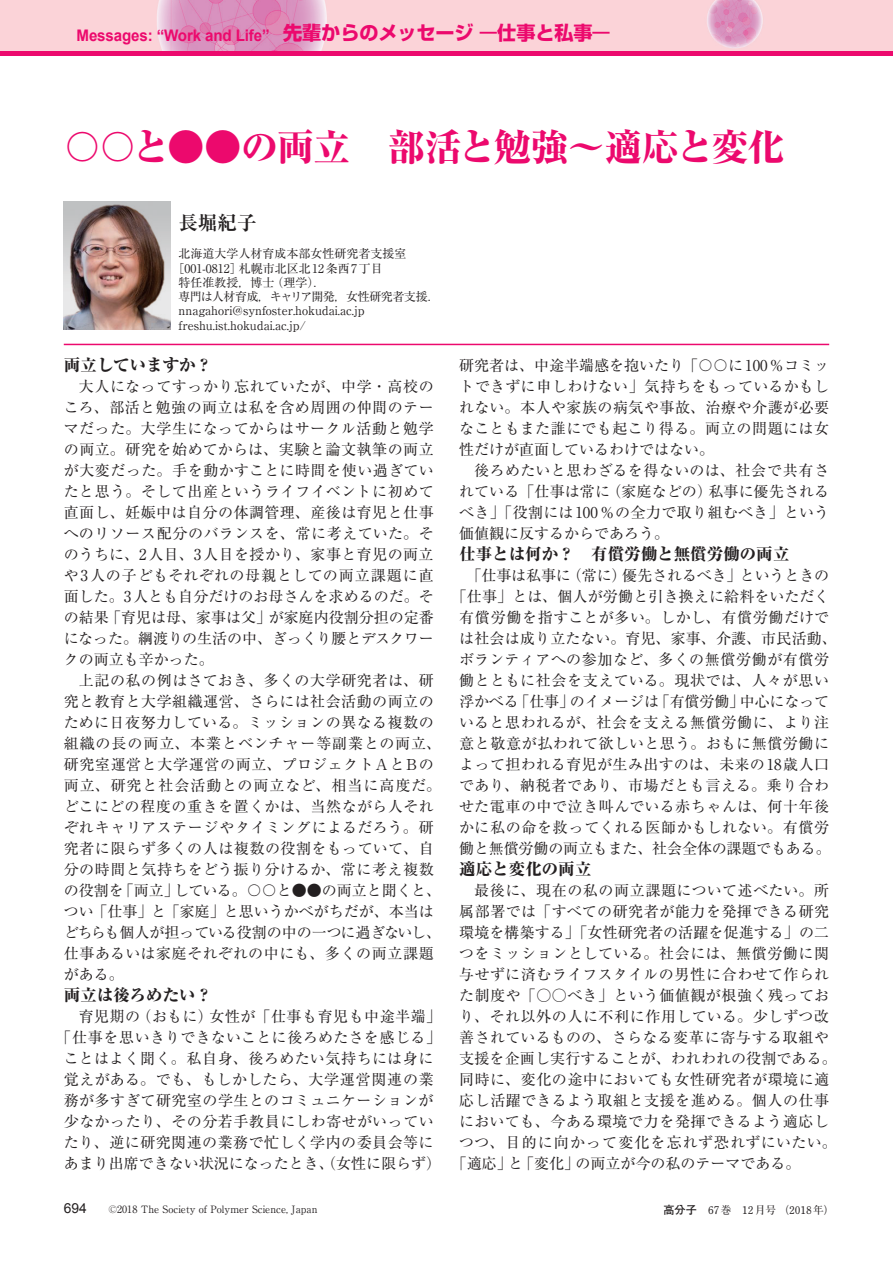
<style>
.page{position:relative;width:893px;height:1263px;background:#fff}
.page>*{position:absolute;margin:0;border:0;box-sizing:border-box;transform-origin:0 0}
.t1{font:800 37.5px "Ryumin Pro";letter-spacing:-.055em;color:#ec096d}
.t2{font:700 19.5px "Ryumin Pro";color:#231f20}
.t3{font:800 16.5px "Ryumin Pro";color:#231f20}
.t4{font:700 15.9px "Arial";letter-spacing:-.01em;color:#ec096d;scale:.95 1}
.t5{font:15px/21px "Ryumin Pro";letter-spacing:.015em;color:#231f20;text-align:justify}
.t6{font:15px/21px "Ryumin Pro";letter-spacing:.035em;color:#231f20}
.t7{font:15px "Ryumin Pro";letter-spacing:.04em;color:#231f20}
.t8{font:15px "Ryumin Pro";letter-spacing:.045em;color:#231f20}
.t9{font:15px "Ryumin Pro";letter-spacing:.075em;color:#231f20}
.t10{font:13.8px "Arial";color:#231f20}
.t11{font:12px "Ryumin Pro";color:#231f20}
.t12{font:12px "Ryumin Pro";letter-spacing:-.055em;color:#231f20}
.t13{font:700 10.65px "Futo Min A101 Pro";color:#231f20}
.t14{font:10.05px "Ryumin Pro";color:#231f20}
.s1{font-family:"Shin Go Pro";font-size:19.2px}
.s2{font-family:"Futo Go B101 Pro";font-size:11.1px}
</style>
<div class="page">
<img style="left:0;top:0;width:893px;height:51px">
<hr style="left:0;top:51px;width:893px;height:4px;background:#ec096d">
<hr style="left:64px;top:344px;width:765px;height:1px;background:#ec096d">
<img style="left:64px;top:202px;width:106px;height:128px">
<p class="t4" style="left:77px;top:25px;width:563px">Messages: “Work and Life” <span class="s1">先輩からのメッセージ ―仕事と私事―</span></p>
<h1 class="t1" style="left:64px;top:117px;width:722px">〇〇と●●の両立　部活と勉強～適応と変化</h1>
<h2 class="t2" style="left:179px;top:207px;width:79px">長堀紀子</h2>
<p class="t11" style="left:179px;top:244px;width:230px">北海道大学人材育成本部女性研究者支援室</p>
<p class="t11" style="left:173px;top:259px;width:212px">［001-0812］札幌市北区北12条西7丁目</p>
<p class="t11" style="left:179px;top:273px;width:148px">特任准教授，博士（理学）．</p>
<p class="t12" style="left:179px;top:287px;width:263px">専門は人材育成，キャリア開発，女性研究者支援．</p>
<p class="t11" style="left:179px;top:301px;width:188px">nnagahori@synfoster.hokudai.ac.jp</p>
<p class="t11" style="left:179px;top:316px;width:129px">freshu.ist.hokudai.ac.jp/</p>
<p class="t3" style="left:64px;top:352px;width:150px">両立していますか？</p>
<p class="t5" style="left:64px;top:375px;width:371px;text-indent:15px">大人になってすっかり忘れていたが、中学・高校のころ、部活と勉強の両立は私を含め周囲の仲間のテーマだった。大学生になってからはサークル活動と勉学の両立。研究を始めてからは、実験と論文執筆の両立が大変だった。手を動かすことに時間を使い過ぎていたと思う。そして出産というライフイベントに初めて直面し、妊娠中は自分の体調管理、産後は育児と仕事へのリソース配分のバランスを、常に考えていた。そのうちに、2人目、3人目を授かり、家事と育児の両立や3人の子どもそれぞれの母親としての両立課題に直面した。3人とも自分だけのお母さんを求めるのだ。その結果「育児は母、家事は父」が家庭内役割分担の定番になった。綱渡りの生活の中、ぎっくり腰とデスクワークの両立も辛かった。</p>
<p class="t6" style="left:64px;top:669px;width:379px;text-indent:15px">上記の私の例はさておき、多くの大学研究者は、研究と教育と大学組織運営、さらには社会活動の両立のために日夜努力している。ミッションの異なる複数の組織の長の両立、本業とベンチャー等副業との両立、研究室運営と大学運営の両立、プロジェクトAとBの両立、研究と社会活動との両立など、相当に高度だ。どこにどの程度の重きを置くかは、当然ながら人それぞれキャリアステージやタイミングによるだろう。研究者に限らず多くの人は複数の役割をもっていて、自分の時間と気持ちをどう振り分けるか、常に考え複数の役割を「両立」している。〇〇と●●の両立と聞くと、つい「仕事」と「家庭」と思いうかべがちだが、本当はどちらも個人が担っている役割の中の一つに過ぎないし、仕事あるいは家庭それぞれの中にも、多くの両立課題がある。</p>
<p class="t3" style="left:64px;top:982px;width:150px">両立は後ろめたい？</p>
<p class="t6" style="left:79px;top:1005px;width:364px">育児期の（おもに）女性が「仕事も育児も中途半端」</p>
<p class="t5" style="left:56px;top:1026px;width:386px">「仕事を思いきりできないことに後ろめたさを感じる」</p>
<p class="t8" style="left:64px;top:1046px;width:371px">ことはよく聞く。私自身、後ろめたい気持ちには身に</p>
<p class="t5" style="left:64px;top:1068px;width:371px">覚えがある。でも、もしかしたら、大学運営関連の業</p>
<p class="t6" style="left:64px;top:1089px;width:371px">務が多すぎて研究室の学生とのコミュニケーションが</p>
<p class="t7" style="left:64px;top:1109px;width:371px">少なかったり、その分若手教員にしわ寄せがいってい</p>
<p class="t5" style="left:64px;top:1131px;width:371px">たり、逆に研究関連の業務で忙しく学内の委員会等に</p>
<p class="t5" style="left:64px;top:1152px;width:379px">あまり出席できない状況になったとき、（女性に限らず）</p>
<p class="t5" style="left:459px;top:354px;width:371px">研究者は、中途半端感を抱いたり「〇〇に100％コミットできずに申しわけない」気持ちをもっているかもしれない。本人や家族の病気や事故、治療や介護が必要なこともまた誰にでも起こり得る。両立の問題には女性だけが直面しているわけではない。</p>
<p class="t5" style="left:459px;top:459px;width:372px;text-indent:15px">後ろめたいと思わざるを得ないのは、社会で共有されている「仕事は常に（家庭などの）私事に優先されるべき」「役割には100％の全力で取り組むべき」という価値観に反するからであろう。</p>
<p class="t3" style="left:459px;top:541px;width:332px">仕事とは何か？　有償労働と無償労働の両立</p>
<p class="t5" style="left:452px;top:564px;width:386px;text-align:center">「仕事は私事に（常に）優先されるべき」というときの<br>「仕事」とは、個人が労働と引き換えに給料をいただく有償労働を指すことが多い。しかし、有償労働だけでは社会は成り立たない。育児、家事、介護、市民活動、ボランティアへの参加など、多くの無償労働が有償労働とともに社会を支えている。現状では、人々が思い浮かべる「仕事」のイメージは「有償労働」中心になっていると思われるが、社会を支える無償労働に、より注意と敬意が払われて欲しいと思う。おもに無償労働によって担われる育児が生み出すのは、未来の18歳人口であり、納税者であり、市場だとも言える。乗り合わせた電車の中で泣き叫んでいる赤ちゃんは、何十年後かに私の命を救ってくれる医師かもしれない。有償労働と無償労働の両立もまた、社会全体の課題でもある。</p>
<p class="t3" style="left:459px;top:856px;width:133px">適応と変化の両立</p>
<p class="t7" style="left:474px;top:878px;width:356px">最後に、現在の私の両立課題について述べたい。所</p>
<p class="t7" style="left:459px;top:899px;width:371px">属部署では「すべての研究者が能力を発揮できる研究</p>
<p class="t5" style="left:459px;top:921px;width:371px">環境を構築する」「女性研究者の活躍を促進する」の二</p>
<p class="t7" style="left:459px;top:941px;width:371px">つをミッションとしている。社会には、無償労働に関</p>
<p class="t8" style="left:459px;top:962px;width:371px">与せずに済むライフスタイルの男性に合わせて作られ</p>
<p class="t6" style="left:459px;top:984px;width:371px">た制度や「○○べき」という価値観が根強く残ってお</p>
<p class="t7" style="left:459px;top:1004px;width:371px">り、それ以外の人に不利に作用している。少しずつ改</p>
<p class="t5" style="left:459px;top:1026px;width:371px">善されているものの、さらなる変革に寄与する取組や</p>
<p class="t5" style="left:459px;top:1047px;width:379px">支援を企画し実行することが、われわれの役割である。</p>
<p class="t6" style="left:459px;top:1068px;width:371px">同時に、変化の途中においても女性研究者が環境に適</p>
<p class="t6" style="left:459px;top:1089px;width:371px">応し活躍できるよう取組と支援を進める。個人の仕事</p>
<p class="t8" style="left:459px;top:1109px;width:371px">においても、今ある環境で力を発揮できるよう適応し</p>
<p class="t9" style="left:459px;top:1130px;width:379px">つつ、目的に向かって変化を忘れず恐れずにいたい。</p>
<p class="t5" style="left:452px;top:1152px;width:350px">「適応」と「変化」の両立が今の私のテーマである。</p>
<p class="t10" style="left:64px;top:1199px;width:25px">694</p>
<p class="t14" style="left:108px;top:1201px;width:211px">©2018 The Society of Polymer Science, Japan</p>
<p class="t13" style="left:663px;top:1202px;width:173px"><span class="s2">高分子　</span>67巻　12月号　（2018年）</p>
</div>
